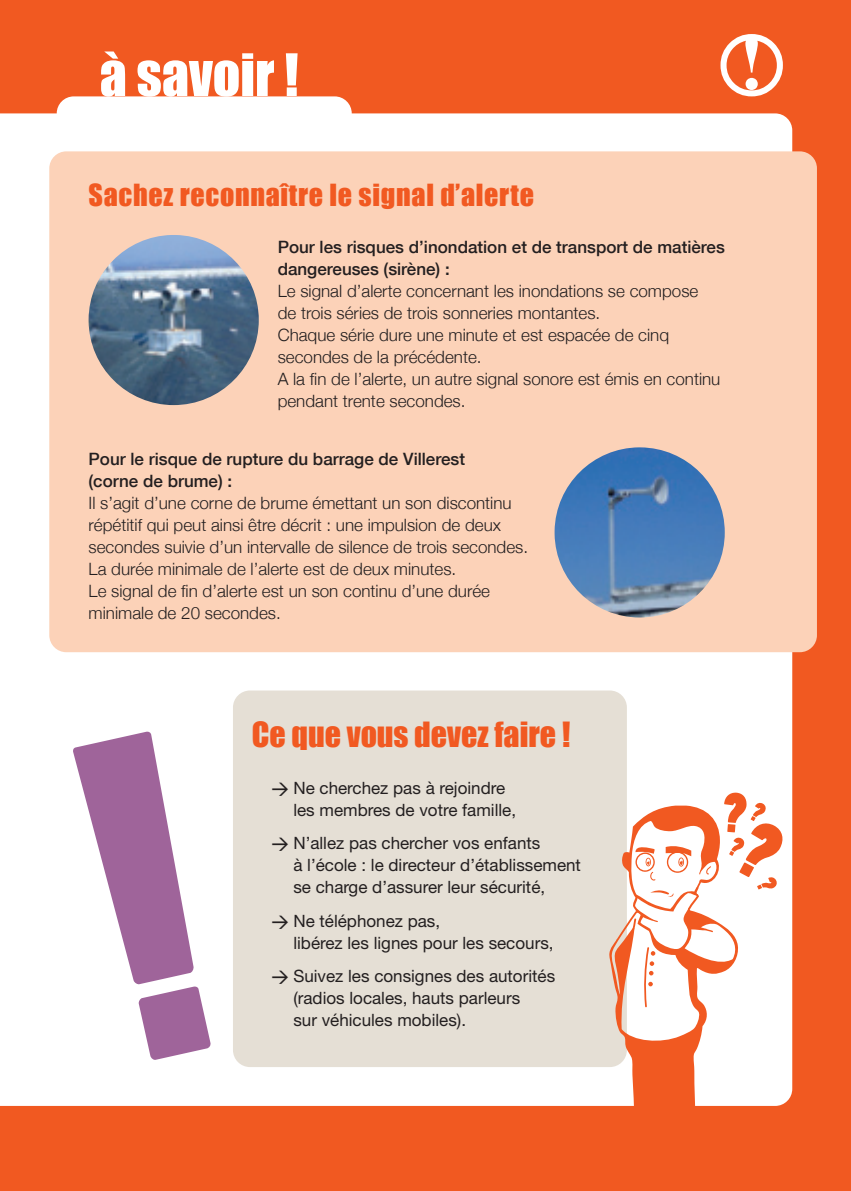
<style>
.page{position:relative;width:851px;height:1191px;background:#fff}
.page>*{position:absolute;margin:0;border:0;box-sizing:border-box;transform-origin:0 0}
.t1{font:54px "Impact";color:#fff}
.t2{font:32px "Impact";color:#f15921}
.t3{font:28px "Impact";letter-spacing:.025em;color:#f15921}
.t4{font:300 17px/22px "Helvetica Neue";color:#231f20}
.t5{font:17px/22px "Helvetica Neue";color:#231f20}
.t6{font:500 17px/22px "Helvetica Neue";color:#231f20}
.s1{font-family:"DIN";font-weight:500}
</style>
<div class="page">
<div style="left:0;top:0;width:850px;height:1191px;background:#f15921"></div>
<div style="left:0;top:113px;width:792px;height:993px;background:#fff"></div>
<div style="left:57px;top:96px;width:294px;height:163px;background:#fff;border-radius:17px"></div>
<div style="left:49px;top:151px;width:767px;height:501px;background:#fcd2b8;border-radius:17px"></div>
<div style="left:233px;top:690px;width:393px;height:377px;background:#e5dfd5;border-radius:17px"></div>
<svg style="left:73px;top:731px;width:138px;height:329px;background:#d2b6cf"></svg>
<svg style="left:607px;top:792px;width:175px;height:314px"></svg>
<svg style="left:720px;top:34px;width:62px;height:62px"></svg>
<img style="left:89px;top:235px;width:170px;height:170px;border-radius:84px">
<img style="left:554px;top:447px;width:170px;height:170px;border-radius:84px">
<h1 class="t1" style="left:100px;top:33px;width:200px">à savoir !</h1>
<h3 class="t3" style="left:89px;top:173px;width:447px">Sachez reconnaître le signal d’alerte</h3>
<p class="t6" style="left:278px;top:235px;width:448px">Pour les risques d’inondation et de transport de matières dangereuses (sirène) :</p>
<p class="t4" style="left:278px;top:279px;width:444px">Le signal d’alerte concernant les inondations se compose de trois séries de trois sonneries montantes.<br>Chaque série dure une minute et est espacée de cinq secondes de la précédente.<br>A la fin de l’alerte, un autre signal sonore est émis en continu pendant trente secondes.</p>
<p class="t6" style="left:89px;top:447px;width:378px">Pour le risque de rupture du barrage de Villerest (corne de brume) :</p>
<p class="t4" style="left:89px;top:491px;width:441px">Il s’agit d’une corne de brume émettant un son discontinu répétitif qui peut ainsi être décrit : une impulsion de deux secondes suivie d’un intervalle de silence de trois secondes.<br>La durée minimale de l’alerte est de deux minutes.<br>Le signal de fin d’alerte est un son continu d’une durée minimale de 20 secondes.</p>
<h2 class="t2" style="left:252px;top:709px;width:320px">Ce que vous devez faire !</h2>
<p class="t5" style="left:293px;top:777px;width:224px;text-indent:-22px"><span class="s1">&gt;</span> Ne cherchez pas à rejoindre les membres de votre famille,</p>
<p class="t5" style="left:293px;top:832px;width:289px;text-indent:-22px"><span class="s1">&gt;</span> N’allez pas chercher vos enfants<br>à l’école : le directeur d’établissement se charge d’assurer leur sécurité,</p>
<p class="t5" style="left:293px;top:909px;width:262px;text-indent:-22px"><span class="s1">&gt;</span> Ne téléphonez pas,<br>libérez les lignes pour les secours,</p>
<p class="t5" style="left:293px;top:965px;width:263px;text-indent:-22px"><span class="s1">&gt;</span> Suivez les consignes des autorités (radios locales, hauts parleurs<br>sur véhicules mobiles).</p>
</div>
